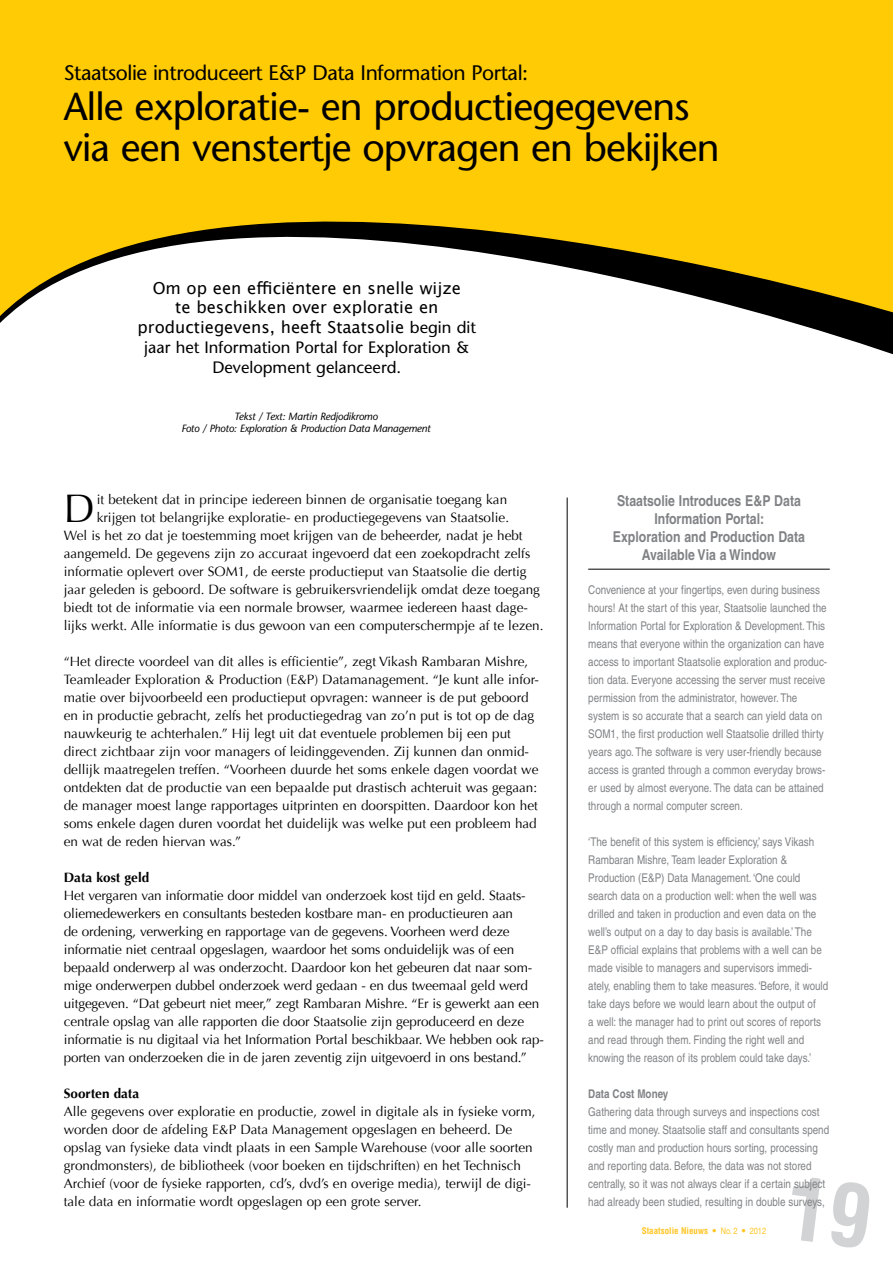
<style>
.page{position:relative;width:893px;height:1263px;background:#fff}
.page>*{position:absolute;margin:0;border:0;box-sizing:border-box;transform-origin:0 0}
.t1{font:39.75px "Optima";color:#000}
.t2{font:39px/40.5px "Stone Sans";letter-spacing:-.02em;color:#000}
.t3{font:21px "Stone Sans";letter-spacing:-.02em;color:#000}
.t4{font:16.5px/19.8px "Lucida Grande";color:#000;text-align:center}
.t5{font:16.5px/19.8px "Stone Sans";color:#000;text-align:center}
.t6{font:700 condensed 15px/18px "Helvetica";color:#808285;text-align:center}
.t7{font:13.5px/18px "Optima";color:#000}
.t8{font:700 13.5px "Optima";color:#000}
.t9{font:condensed 12px/18px "Helvetica";color:#808285}
.t10{font:700 condensed 12px "Helvetica";color:#808285}
.t11{font:italic 10.5px/12.6px "Stone Sans";letter-spacing:-.02em;color:#000;text-align:center}
.t12{font:700 condensed 9px "Helvetica";color:#ffc523}
.s1{font-family:"Stone Sans"}
.s2{font-weight:400}
</style>
<div class="page">
<svg style="left:0;top:316px;width:893px;height:39px"></svg>
<svg style="left:0;top:0;width:893px;height:316px;background:#efc628"></svg>
<hr style="left:588px;top:569px;width:242px;height:1px;background:#000">
<hr style="left:567px;top:497px;width:1px;height:711px;background:#000">
<h3 class="t3" style="left:64px;top:60px;width:466px">Staatsolie introduceert E&amp;P Data Information Portal:</h3>
<h2 class="t2" style="left:64px;top:86px;width:657px">Alle exploratie- en productiegegevens via een venstertje opvragen en bekijken</h2>
<p class="t4" style="left:138px;top:278px;width:340px">Om op een efficiëntere en snelle wijze<br>te beschikken over exploratie en productiegevens, heeft Staatsolie <span class="s1">begin dit</span></p>
<p class="t5" style="left:144px;top:337px;width:327px">jaar het Information Portal for Exploration &amp;<br>Development gelanceerd.</p>
<p class="t11" style="left:181px;top:410px;width:251px">Tekst / Text: Martin Redjodikromo<br>Foto / Photo: Exploration &amp; Production Data Management</p>
<h1 class="t1" style="left:64px;top:485px;width:32px">D</h1>
<p class="t7" style="left:97px;top:491px;width:412px">it betekent dat in principe iedereen binnen de organisatie toegang kan</p>
<p class="t7" style="left:97px;top:509px;width:414px">krijgen tot belangrijke exploratie- en productiegegevens van Staatsolie.</p>
<p class="t7" style="left:64px;top:527px;width:460px">Wel is het zo dat je toestemming moet krijgen van de beheerder, nadat je hebt</p>
<p class="t7" style="left:64px;top:545px;width:468px">aangemeld. De gegevens zijn zo accuraat ingevoerd dat een zoekopdracht zelfs</p>
<p class="t7" style="left:64px;top:563px;width:464px">informatie oplevert over SOM1, de eerste productieput van Staatsolie die dertig</p>
<p class="t7" style="left:64px;top:581px;width:478px">jaar geleden is geboord. De software is gebruikersvriendelijk omdat deze toegang</p>
<p class="t7" style="left:64px;top:599px;width:466px">biedt tot de informatie via een normale browser, waarmee iedereen haast dage-</p>
<p class="t7" style="left:64px;top:617px;width:481px">lijks werkt. Alle informatie is dus gewoon van een computerschermpje af te lezen.</p>
<p class="t7" style="left:64px;top:653px;width:477px">“Het directe voordeel van dit alles is efficientie”, zegt Vikash Rambaran Mishre, Teamleader Exploration &amp; Production (E&amp;P) Datamanagement. “Je kunt alle infor&shy;matie over bijvoorbeeld een productieput opvragen: wanneer is de put geboord en in productie gebracht, zelfs het productiegedrag van zo’n put is tot op de dag nauwkeurig te achterhalen.” Hij legt uit dat eventuele problemen bij een put direct zichtbaar zijn voor managers of leidinggevenden. Zij kunnen dan onmid&shy;dellijk maatregelen treffen. “Voorheen duurde het soms enkele dagen voordat we ontdekten dat de productie van een bepaalde put drastisch achteruit was gegaan: de manager moest lange rapportages uitprinten en doorspitten. Daardoor kon het soms enkele dagen duren voordat het duidelijk was welke put een probleem had en wat de reden hiervan was.”</p>
<p class="t8" style="left:64px;top:869px;width:87px">Data kost geld</p>
<p class="t7" style="left:64px;top:887px;width:482px">Het vergaren van informatie door middel van onderzoek kost tijd en geld. Staats&shy;oliemedewerkers en consultants besteden kostbare man- en productieuren aan<br>de ordening, verwerking en rapportage van de gegevens. Voorheen werd deze informatie niet centraal opgeslagen, waardoor het soms onduidelijk was of een bepaald onderwerp al was onderzocht. Daardoor kon het gebeuren dat naar som&shy;mige onderwerpen dubbel onderzoek werd gedaan - en dus tweemaal geld werd uitgegeven. “Dat gebeurt niet meer,” zegt Rambaran Mishre. “Er is gewerkt aan een centrale opslag van alle rapporten die door Staatsolie zijn geproduceerd en deze informatie is nu digitaal via het Information Portal beschikbaar. We hebben ook rap&shy;porten van onderzoeken die in de jaren zeventig zijn uitgevoerd in ons bestand.”</p>
<p class="t8" style="left:64px;top:1085px;width:77px">Soorten data</p>
<p class="t7" style="left:64px;top:1102px;width:473px">Alle gegevens over exploratie en productie, zowel in digitale als in fysieke vorm, worden door de afdeling E&amp;P Data Management opgeslagen en beheerd. De opslag van fysieke data vindt plaats in een Sample Warehouse (voor alle soorten grondmonsters), de bibliotheek (voor boeken en tijdschriften) en het Technisch Archief (voor de fysieke rapporten, cd’s, dvd’s en overige media), terwijl de digi&shy;tale data en informatie wordt opgeslagen op een grote server.</p>
<p class="t6" style="left:613px;top:492px;width:194px">Staatsolie Introduces E&amp;P Data<br>Information Portal:<br>Exploration and Production Data<br>Available Via a Window</p>
<p class="t9" style="left:588px;top:581px;width:241px">Convenience at your fingertips, even during business hours! At the start of this year, Staatsolie launched the Information Portal for Exploration &amp; Development. This means that everyone within the organization can have access to important Staatsolie exploration and produc&shy;tion data. Everyone accessing the server must receive permission from the administrator, however. The system is so accurate that a search can yield data on SOM1, the first production well Staatsolie drilled thirty years ago. The software is very user-friendly because access is granted through a common everyday brows&shy;er used by almost everyone. The data can be attained through a normal computer screen.</p>
<p class="t9" style="left:588px;top:833px;width:242px">‘The benefit of this system is efficiency,’ says Vikash Rambaran Mishre, Team leader Exploration &amp; Production (E&amp;P) Data Management. ‘One could search data on a production well: when the well was drilled and taken in production and even data on the well’s output on a day to day basis is available.’ The E&amp;P official explains that problems with a well can be made visible to managers and supervisors immedi&shy;ately, enabling them to take measures. ‘Before, it would take days before we would learn about the output of<br>a well: the manager had to print out scores of reports and read through them. Finding the right well and knowing the reason of its problem could take days.’</p>
<p class="t10" style="left:588px;top:1086px;width:82px">Data Cost Money</p>
<p class="t9" style="left:588px;top:1103px;width:242px">Gathering data through surveys and inspections cost time and money. Staatsolie staff and consultants spend costly man and production hours sorting, processing and reporting data. Before, the data was not stored centrally, so it was not always clear if a certain subject had already been studied, resulting in double surveys,</p>
<p class="t12" style="left:642px;top:1225px;width:126px">Staatsolie Nieuws • <span class="s2">No. 2</span> • <span class="s2">2012</span></p>
</div>
